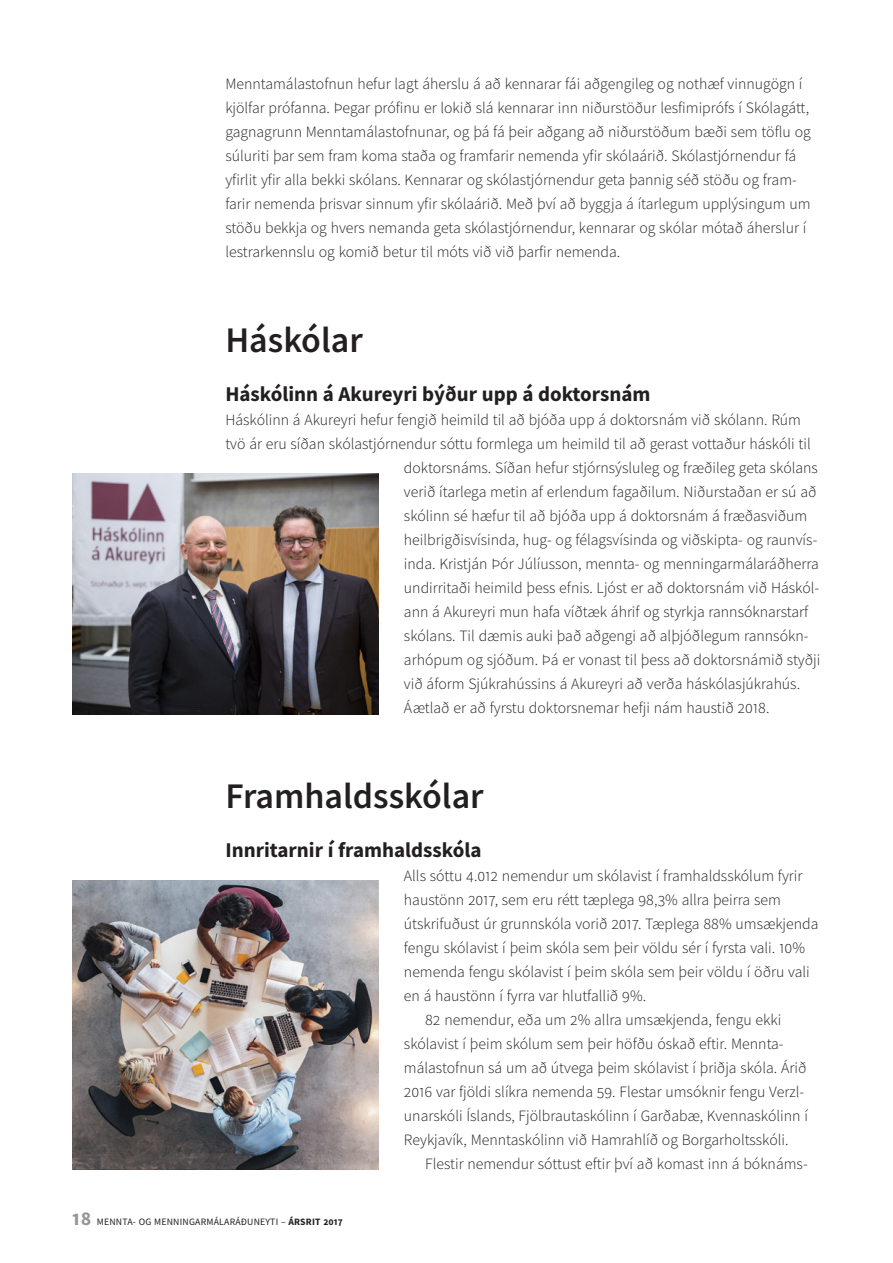
<style>
.page{position:relative;width:893px;height:1263px;background:#fff}
.page>*{position:absolute;margin:0;border:0;box-sizing:border-box;transform-origin:0 0}
.t1{font:600 36px "Source Sans Pro";color:#231f20}
.t2{font:700 21px "Source Sans Pro";color:#231f20}
.t3{font:300 15.75px/24px "Source Sans Pro";color:#231f20}
.t4{font:9.75px "Source Sans Pro";letter-spacing:.02em;color:#231f20}
.s1{font-weight:700;font-size:19.5px;color:#939598}
.s2{font-weight:700}
</style>
<div class="page">
<img style="left:72px;top:473px;width:306px;height:241px">
<img style="left:72px;top:880px;width:306px;height:289px">
<p class="t3" style="left:225px;top:72px;width:587px">Menntamálastofnun hefur lagt áherslu á að kennarar fái aðgengileg og nothæf vinnugögn í kjölfar prófanna. Þegar prófinu er lokið slá kennarar inn niðurstöður lesfimiprófs í Skólagátt, gagnagrunn Menntamálastofnunar, og þá fá þeir aðgang að niðurstöðum bæði sem töflu og súluriti þar sem fram koma staða og framfarir nemenda yfir skólaárið. Skólastjórnendur fá yfirlit yfir alla bekki skólans. Kennarar og skólastjórnendur geta þannig séð stöðu og fram&shy;farir nemenda þrisvar sinnum yfir skólaárið. Með því að byggja á ítarlegum upplýsingum um stöðu bekkja og hvers nemanda geta skólastjórnendur, kennarar og skólar mótað áherslur í lestrarkennslu og komið betur til móts við við þarfir nemenda.</p>
<h1 class="t1" style="left:225px;top:317px;width:139px">Háskólar</h1>
<h2 class="t2" style="left:225px;top:380px;width:427px">Háskólinn á Akureyri býður upp á doktorsnám</h2>
<p class="t3" style="left:225px;top:408px;width:577px">Háskólinn á Akureyri hefur fengið heimild til að bjóða upp á doktorsnám við skólann. Rúm</p>
<p class="t3" style="left:225px;top:432px;width:587px">tvö ár eru síðan skólastjórnendur sóttu formlega um heimild til að gerast vottaður háskóli til</p>
<p class="t3" style="left:404px;top:456px;width:416px">doktorsnáms. Síðan hefur stjórnsýsluleg og fræðileg geta skólans</p>
<p class="t3" style="left:404px;top:480px;width:414px">verið ítarlega metin af erlendum fagaðilum. Niðurstaðan er sú að</p>
<p class="t3" style="left:404px;top:504px;width:405px">skólinn sé hæfur til að bjóða upp á doktorsnám á fræðasviðum</p>
<p class="t3" style="left:404px;top:528px;width:415px">heilbrigðisvísinda, hug- og félagsvísinda og viðskipta- og raunvís-</p>
<p class="t3" style="left:404px;top:552px;width:416px">inda. Kristján Þór Júlíusson, mennta- og menningarmálaráðherra</p>
<p class="t3" style="left:404px;top:576px;width:417px">undirritaði heimild þess efnis. Ljóst er að doktorsnám við Háskól-</p>
<p class="t3" style="left:404px;top:600px;width:406px">ann á Akureyri mun hafa víðtæk áhrif og styrkja rannsóknarstarf</p>
<p class="t3" style="left:404px;top:624px;width:406px">skólans. Til dæmis auki það aðgengi að alþjóðlegum rannsókn-</p>
<p class="t3" style="left:404px;top:648px;width:418px">arhópum og sjóðum. Þá er vonast til þess að doktorsnámið styðji</p>
<p class="t3" style="left:404px;top:672px;width:398px">við áform Sjúkrahússins á Akureyri að verða háskólasjúkrahús.</p>
<p class="t3" style="left:404px;top:696px;width:367px">Áætlað er að fyrstu doktorsnemar hefji nám haustið 2018.</p>
<h1 class="t1" style="left:225px;top:773px;width:260px">Framhaldsskólar</h1>
<h2 class="t2" style="left:225px;top:836px;width:258px">Innritarnir í framhaldsskóla</h2>
<p class="t3" style="left:404px;top:864px;width:400px">Alls sóttu 4.012 nemendur um skólavist í framhaldsskólum fyrir</p>
<p class="t3" style="left:404px;top:888px;width:378px">haustönn 2017, sem eru rétt tæplega 98,3% allra þeirra sem</p>
<p class="t3" style="left:404px;top:912px;width:416px">útskrifuðust úr grunnskóla vorið 2017. Tæplega 88% umsækjenda</p>
<p class="t3" style="left:404px;top:936px;width:403px">fengu skólavist í þeim skóla sem þeir völdu sér í fyrsta vali. 10%</p>
<p class="t3" style="left:404px;top:960px;width:407px">nemenda fengu skólavist í þeim skóla sem þeir völdu í öðru vali</p>
<p class="t3" style="left:404px;top:984px;width:244px">en á haustönn í fyrra var hlutfallið 9%.</p>
<p class="t3" style="left:425px;top:1008px;width:358px">82 nemendur, eða um 2% allra umsækjenda, fengu ekki</p>
<p class="t3" style="left:404px;top:1032px;width:381px">skólavist í þeim skólum sem þeir höfðu óskað eftir. Mennta-</p>
<p class="t3" style="left:404px;top:1056px;width:404px">málastofnun sá um að útvega þeim skólavist í þriðja skóla. Árið</p>
<p class="t3" style="left:404px;top:1080px;width:402px">2016 var fjöldi slíkra nemenda 59. Flestar umsóknir fengu Verzl-</p>
<p class="t3" style="left:404px;top:1104px;width:405px">unarskóli Íslands, Fjölbrautaskólinn í Garðabæ, Kvennaskólinn í</p>
<p class="t3" style="left:404px;top:1128px;width:386px">Reykjavík, Menntaskólinn við Hamrahlíð og Borgarholtsskóli.</p>
<p class="t3" style="left:425px;top:1152px;width:384px">Flestir nemendur sóttust eftir því að komast inn á bóknáms-</p>
<p class="t4" style="left:72px;top:1215px;width:272px"><span class="s1">18</span> MENNTA- OG MENNINGARMÁLARÁÐUNEYTI – <span class="s2">ÁRSRIT 2017</span></p>
</div>
